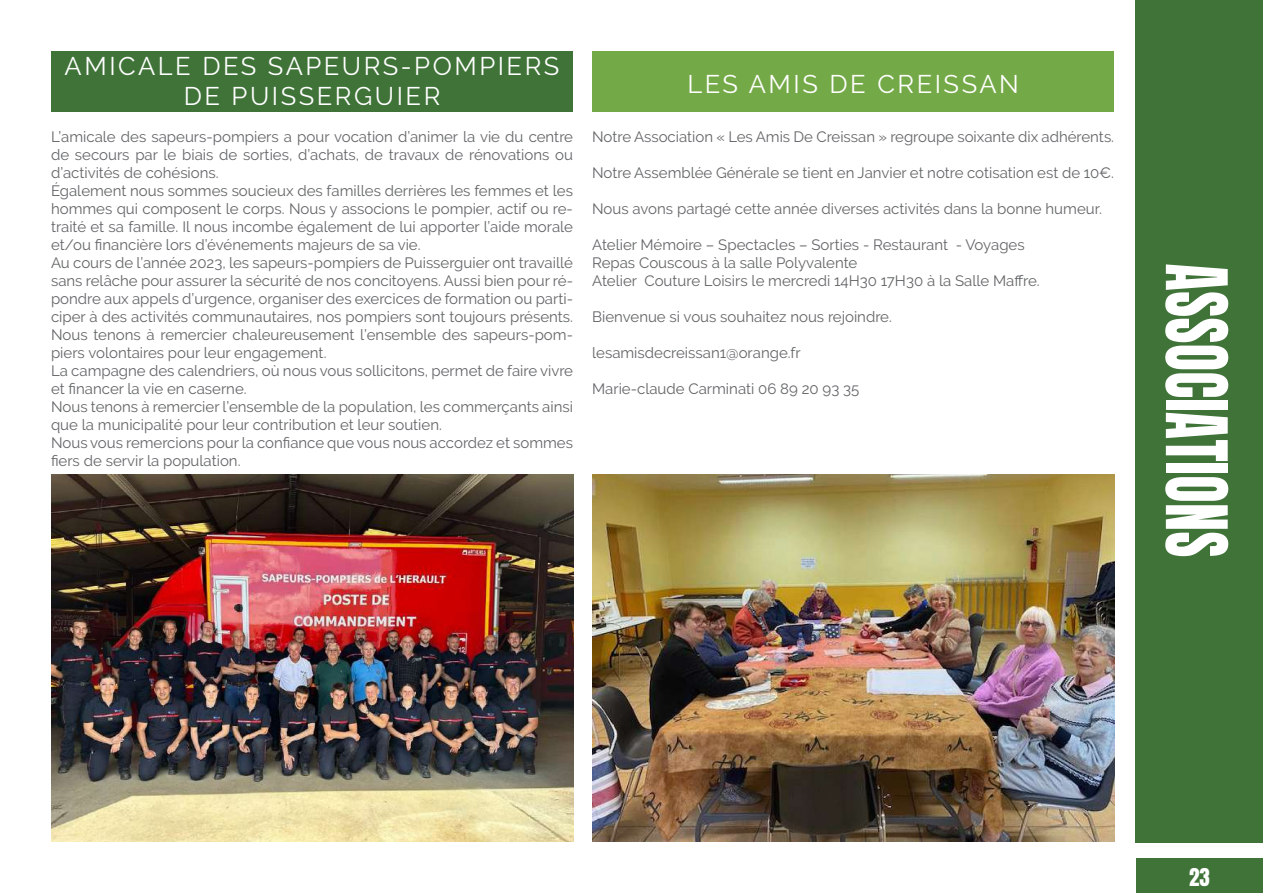
<style>
.page{position:relative;width:1263px;height:893px;background:#fff}
.page>*{position:absolute;margin:0;border:0;box-sizing:border-box;transform-origin:0 0}
.t1{font:72px "Anton";letter-spacing:.01em;color:#fff;scale:.78 1}
.t2{font:25.5px/30.6px "Raleway";letter-spacing:.1em;color:#fff;text-align:center}
.t3{font:21px "Anton";color:#fff}
.t4{font:15px/18px "Raleway";color:#626566}
</style>
<div class="page">
<div style="left:1135px;top:0;width:128px;height:842px;background:#3f7338"></div>
<div style="left:51px;top:51px;width:522px;height:60px;background:#3f7338"></div>
<div style="left:592px;top:51px;width:522px;height:60px;background:#73a946"></div>
<img style="left:51px;top:474px;width:522px;height:368px">
<img style="left:592px;top:474px;width:522px;height:368px">
<div style="left:1136px;top:859px;width:127px;height:34px;background:#3f7338"></div>
<h2 class="t2" style="left:65px;top:51px;width:496px">AMICALE DES SAPEURS-POMPIERS<br>DE PUISSERGUIER</h2>
<p class="t4" style="left:51px;top:127px;width:523px">L’amicale des sapeurs-pompiers a pour vocation d’animer la vie du centre de secours par le biais de sorties, d’achats, de travaux de rénovations ou d’activités de cohésions.<br>Également nous sommes soucieux des familles derrières les femmes et les hommes qui composent le corps. Nous y associons le pompier, actif ou re&shy;traité et sa famille. Il nous incombe également de lui apporter l’aide morale et/ou financière lors d’événements majeurs de sa vie.<br>Au cours de l’année 2023, les sapeurs-pompiers de Puisserguier ont travaillé sans relâche pour assurer la sécurité de nos concitoyens. Aussi bien pour ré&shy;pondre aux appels d’urgence, organiser des exercices de formation ou parti&shy;ciper à des activités communautaires, nos pompiers sont toujours présents.<br>Nous tenons à remercier chaleureusement l’ensemble des sapeurs-pom&shy;piers volontaires pour leur engagement.<br>La campagne des calendriers, où nous vous sollicitons, permet de faire vivre et financer la vie en caserne.<br>Nous tenons à remercier l’ensemble de la population, les commerçants ainsi que la municipalité pour leur contribution et leur soutien.<br>Nous vous remercions pour la confiance que vous nous accordez et sommes fiers de servir la population.</p>
<h2 class="t2" style="left:687px;top:69px;width:333px">LES AMIS DE CREISSAN</h2>
<p class="t4" style="left:592px;top:127px;width:523px">Notre Association « Les Amis De Creissan » regroupe soixante dix adhérents.</p>
<p class="t4" style="left:592px;top:163px;width:523px">Notre Assemblée Générale se tient en Janvier et notre cotisation est de 10€.</p>
<p class="t4" style="left:592px;top:199px;width:511px">Nous avons partagé cette année diverses activités dans la bonne humeur.</p>
<p class="t4" style="left:592px;top:235px;width:449px">Atelier Mémoire – Spectacles – Sorties - Restaurant - Voyages<br>Repas Couscous à la salle Polyvalente<br>Atelier Couture Loisirs le mercredi 14H30 17H30 à la Salle Maffre.</p>
<p class="t4" style="left:592px;top:307px;width:301px">Bienvenue si vous souhaitez nous rejoindre.</p>
<p class="t4" style="left:592px;top:343px;width:210px">lesamisdecreissan1@orange.fr</p>
<p class="t4" style="left:592px;top:379px;width:269px">Marie-claude Carminati 06 89 20 93 35</p>
<h1 class="t1" style="left:1233px;top:264px;width:378px;rotate:90deg">ASSOCIATIONS</h1>
<h3 class="t3" style="left:1189px;top:866px;width:22px">23</h3>
</div>
